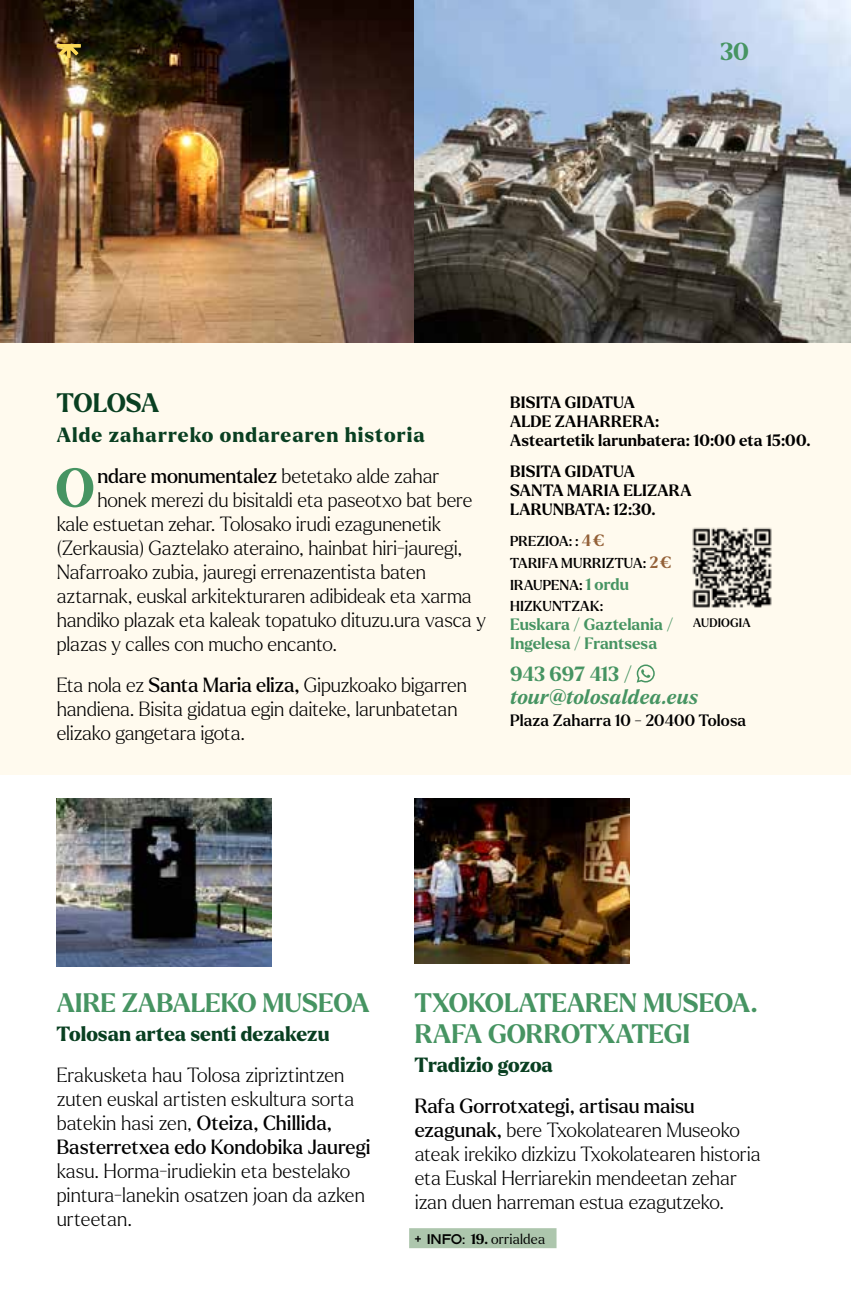
<style>
.page{position:relative;width:851px;height:1304px;background:#fff}
.page>*{position:absolute;margin:0;border:0;box-sizing:border-box;transform-origin:0 0}
.t1{font:700 53.4px "Larken";color:#469462}
.t2{font:700 26px/31.2px "Larken";color:#469462}
.t3{font:700 26px "Larken";letter-spacing:-.005em;color:#093f21}
.t4{font:700 24px "Larken";color:#469462}
.t5{font:100 20px/24px "Larken";letter-spacing:-.01em;color:#000}
.t6{font:800 20px "Larken";letter-spacing:.005em;color:#093f21}
.t7{font:20px "Larken";letter-spacing:-.005em;color:#000}
.t8{font:800 20px "Larken";letter-spacing:.05em;color:#093f21}
.t9{font:italic 700 20px "Larken";color:#469462}
.t10{font:700 20px "Larken";color:#469462}
.t11{font:700 16px/19.2px "Larken";letter-spacing:.01em;color:#000}
.t12{font:700 16px/19.2px "Larken";letter-spacing:.005em;color:#469462}
.t13{font:500 16px "Larken";letter-spacing:.01em;color:#000}
.t14{font:500 14px/21.8px "Larken";letter-spacing:.01em;color:#000}
.t15{font:300 14px "Larken";letter-spacing:.015em;color:#000}
.t16{font:500 12px "Larken";letter-spacing:.01em;color:#000}
.s1{font-weight:100}
.s2{font-weight:400}
.s3{font-weight:700;font-size:16px;color:#936037}
.s4{font-weight:700;font-size:16px;color:#469462}
.s5{font-family:"Hamburg Hand";font-weight:400}
.s6{font-weight:700}
</style>
<div class="page">
<div style="left:0;top:342px;width:850px;height:432px;background:#fffaee"></div>
<svg style="left:636px;top:664px;width:18px;height:19px"></svg>
<img style="left:57px;top:798px;width:214px;height:168px">
<img style="left:415px;top:798px;width:214px;height:166px">
<div style="left:409px;top:1228px;width:147px;height:20px;background:#adc6ad"></div>
<img style="left:692px;top:527px;width:80px;height:81px">
<img style="left:0;top:0;width:415px;height:342px">
<svg style="left:415px;top:0;width:435px;height:342px;background:#84898f"></svg>
<svg style="left:57px;top:44px;width:24px;height:14px"></svg>
<p class="t4" style="left:720px;top:36px;width:30px">30</p>
<h2 class="t3" style="left:57px;top:386px;width:104px">TOLOSA</h2>
<p class="t8" style="left:57px;top:422px;width:369px">Alde zaharreko ondarearen historia</p>
<h1 class="t1" style="left:55px;top:453px;width:41px">O</h1>
<p class="t7" style="left:97px;top:463px;width:343px">ndare monumentalez <span class="s1">betetako alde zahar</span></p>
<p class="t5" style="left:97px;top:487px;width:376px">honek merezi du bisitaldi eta paseotxo bat bere</p>
<p class="t5" style="left:57px;top:511px;width:386px">kale estuetan zehar. Tolosako irudi ezagunenetik</p>
<p class="t5" style="left:57px;top:535px;width:407px">(Zerkausia) Gaztelako ateraino, hainbat hiri-jauregi,</p>
<p class="t5" style="left:57px;top:559px;width:370px">Nafarroako zubia, jauregi errenazentista baten</p>
<p class="t5" style="left:57px;top:583px;width:416px">aztarnak, euskal arkitekturaren adibideak eta xarma</p>
<p class="t5" style="left:57px;top:607px;width:431px">handiko plazak eta kaleak topatuko dituzu.ura vasca y</p>
<p class="t5" style="left:57px;top:631px;width:282px">plazas y calles con mucho encanto.</p>
<p class="t5" style="left:57px;top:672px;width:411px">Eta nola ez <span class="s2">Santa Maria eliza,</span> Gipuzkoako bigarren handiena. Bisita gidatua egin daiteke, larunbatetan elizako gangetara igota.</p>
<p class="t11" style="left:510px;top:393px;width:302px">BISITA GIDATUA<br>ALDE ZAHARRERA:<br>Asteartetik larunbatera: 10:00 eta 15:00.</p>
<p class="t11" style="left:510px;top:462px;width:183px">BISITA GIDATUA<br>SANTA MARIA ELIZARA<br>LARUNBATA: 12:30.</p>
<p class="t14" style="left:510px;top:530px;width:163px">PREZIOA: : <span class="s3">4€<br></span>TARIFA MURRIZTUA: <span class="s3">2€<br></span>IRAUPENA: <span class="s4">1 ordu<br></span>HIZKUNTZAK:</p>
<p class="t12" style="left:510px;top:615px;width:165px">Euskara / Gaztelania /<br>Ingelesa / Frantsesa</p>
<p class="t10" style="left:510px;top:660px;width:124px">943 697 413 /</p>
<p class="t9" style="left:510px;top:683px;width:190px">tour@tolosaldea.eus</p>
<p class="t13" style="left:510px;top:709px;width:237px">Plaza Zaharra 10 - 20400 Tolosa</p>
<p class="t16" style="left:693px;top:615px;width:59px">AUDIOGIA</p>
<h2 class="t2" style="left:57px;top:988px;width:314px">AIRE ZABALEKO MUSEOA</h2>
<p class="t6" style="left:57px;top:1021px;width:274px">Tolosan artea senti dezakezu</p>
<p class="t5" style="left:57px;top:1062px;width:315px">Erakusketa hau Tolosa zipriztintzen zuten euskal artisten eskultura sorta batekin hasi zen, <span class="s2">Oteiza, Chillida, Basterretxea edo Kondobika Jauregi</span></p>
<p class="t5" style="left:57px;top:1158px;width:309px">kasu. Horma-irudiekin eta bestelako pintura-lanekin osatzen joan da azken urteetan.</p>
<h2 class="t2" style="left:415px;top:988px;width:344px">TXOKOLATEAREN MUSEOA.<br>RAFA GORROTXATEGI</h2>
<p class="t6" style="left:415px;top:1052px;width:140px">Tradizio gozoa</p>
<p class="t5" style="left:415px;top:1093px;width:347px"><span class="s2">Rafa Gorrotxategi, artisau maisu ezagunak,</span> bere Txokolatearen Museoko ateak irekiko dizkizu Txokolatearen historia eta Euskal Herriarekin mendeetan zehar izan duen harreman estua ezagutzeko.</p>
<p class="t15" style="left:415px;top:1230px;width:132px"><span class="s5">+ INFO:</span> <span class="s6">19.</span> orrialdea</p>
</div>
